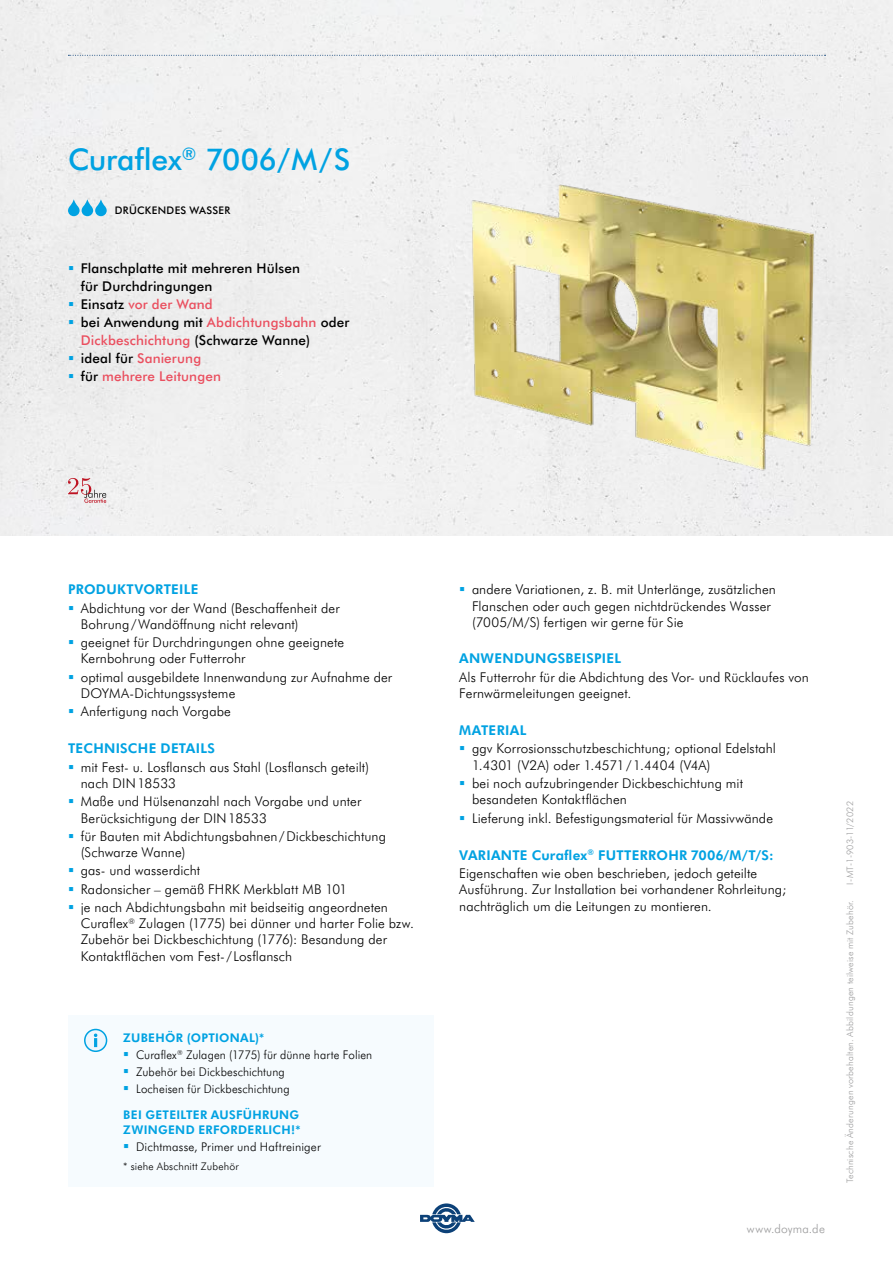
<style>
.page{position:relative;width:893px;height:1263px;background:#fff}
.page>*{position:absolute;margin:0;border:0;box-sizing:border-box;transform-origin:0 0}
.t1{font:500 30px "Futura BT";letter-spacing:-.005em;color:#00a2e2}
.t2{font:300 13.5px/16.2px "Futura BT";letter-spacing:.01em;color:#000}
.t3{font:500 13.5px/18px "Futura BT";letter-spacing:.01em;color:#000}
.t4{font:700 13.5px "Futura BT";letter-spacing:.02em;color:#00a2e2}
.t5{font:300 12px/17.1px "Futura BT";letter-spacing:.015em;color:#000;scale:.96 1}
.t6{font:700 12px/15px "Futura BT";letter-spacing:.025em;color:#00a2e2}
.t7{font:300 12px "Futura BT";letter-spacing:.015em;color:#000}
.t8{font:300 12px "Futura BT";letter-spacing:.015em;color:#9c9c9d}
.t9{font:300 10.5px "Futura BT";letter-spacing:.015em;color:#000}
.t10{font:500 10.5px "Futura BT";letter-spacing:.03em;color:#000}
.t11{font:300 9px "Futura BT";letter-spacing:.02em;color:#9c9c9d}
.s1{color:#ea4f5f}
.s2{font-weight:700;color:#00a2e2}
</style>
<div class="page">
<div style="left:0;top:0;width:893px;height:535px;background:#f0f0f0"></div>
<svg style="left:420px;top:1203px;width:55px;height:30px"></svg>
<svg style="left:68px;top:55px;width:758px;height:1px"></svg>
<svg style="left:68px;top:199px;width:39px;height:17px"></svg>
<img style="left:459px;top:146px;width:366px;height:357px">
<svg style="left:68px;top:478px;width:38px;height:25px"></svg>
<div style="left:68px;top:1015px;width:366px;height:172px;background:#f6fbfe"></div>
<svg style="left:81px;top:1025px;width:30px;height:30px"></svg>
<svg style="left:85px;top:1029px;width:22px;height:22px"></svg>
<div style="left:84px;top:1029px;width:23px;height:23px;border:2px solid #00a2e2;border-radius:50%"></div>
<svg style="left:94px;top:1033px;width:3px;height:14px"></svg>
<svg style="left:69px;top:266px;width:4px;height:4px"></svg>
<svg style="left:69px;top:302px;width:4px;height:4px"></svg>
<svg style="left:69px;top:320px;width:4px;height:4px"></svg>
<svg style="left:69px;top:356px;width:4px;height:4px"></svg>
<svg style="left:69px;top:374px;width:4px;height:4px"></svg>
<h1 class="t1" style="left:68px;top:138px;width:284px">Curaflex<sup>®</sup> 7006/M/S</h1>
<p class="t10" style="left:115px;top:203px;width:117px">DRÜCKENDES WASSER</p>
<p class="t3" style="left:81px;top:259px;width:270px">Flanschplatte mit mehreren Hülsen<br>für Durchdringungen<br>Einsatz <span class="s1">vor der Wand<br></span>bei Anwendung mit <span class="s1">Abdichtungsbahn</span> oder<br><span class="s1">Dickbeschichtung</span> (Schwarze Wanne)<br>ideal für <span class="s1">Sanierung<br></span>für <span class="s1">mehrere Leitungen</span></p>
<p class="t4" style="left:68px;top:580px;width:132px">PRODUKTVORTEILE</p>
<p class="t2" style="left:81px;top:599px;width:260px">Abdichtung vor der Wand (Beschaffenheit der<br>Bohrung/Wandöffnung nicht relevant)</p>
<p class="t2" style="left:81px;top:634px;width:265px">geeignet für Durchdringungen ohne geeignete<br>Kernbohrung oder Futterrohr</p>
<p class="t2" style="left:81px;top:668px;width:313px">optimal ausgebildete Innenwandung zur Aufnahme der<br>DOYMA-Dichtungssysteme</p>
<p class="t2" style="left:81px;top:703px;width:152px">Anfertigung nach Vorgabe</p>
<p class="t4" style="left:68px;top:739px;width:149px">TECHNISCHE DETAILS</p>
<p class="t2" style="left:81px;top:758px;width:290px">mit Fest- u. Losflansch aus Stahl (Losflansch geteilt) nach DIN18533</p>
<p class="t2" style="left:81px;top:793px;width:282px">Maße und Hülsenanzahl nach Vorgabe und unter<br>Berücksichtigung der DIN18533</p>
<p class="t2" style="left:81px;top:827px;width:307px">für Bauten mit Abdichtungsbahnen/Dickbeschichtung (Schwarze Wanne)</p>
<p class="t2" style="left:81px;top:861px;width:309px;line-height:18.3px">gas- und wasserdicht<br>Radonsicher – gemäß FHRK Merkblatt MB 101<br>je nach Abdichtungsbahn mit beidseitig angeordneten</p>
<p class="t2" style="left:81px;top:915px;width:335px">Curaflex<sup>®</sup> Zulagen (1775) bei dünner und harter Folie bzw.<br>Zubehör bei Dickbeschichtung (1776): Besandung der<br>Kontaktflächen vom Fest- / Losflansch</p>
<p class="t5" style="left:136px;top:1029px;width:248px;text-indent:-13px"><span class="s2">ZUBEHÖR (OPTIONAL)*<br></span>Curaflex<sup>®</sup> Zulagen (1775) für dünne harte Folien Zubehör bei Dickbeschichtung<br>Locheisen für Dickbeschichtung</p>
<p class="t6" style="left:123px;top:1106px;width:179px">BEI GETEILTER AUSFÜHRUNG<br>ZWINGEND ERFORDERLICH!*</p>
<p class="t7" style="left:136px;top:1139px;width:186px">Dichtmasse, Primer und Haftreiniger</p>
<p class="t9" style="left:123px;top:1159px;width:117px">* siehe Abschnitt Zubehör</p>
<p class="t2" style="left:472px;top:581px;width:305px">andere Variationen, z. B. mit Unterlänge, zusätzlichen<br>Flanschen oder auch gegen nichtdrückendes Wasser (7005/M/S) fertigen wir gerne für Sie</p>
<p class="t4" style="left:459px;top:649px;width:163px">ANWENDUNGSBEISPIEL</p>
<p class="t2" style="left:459px;top:668px;width:351px">Als Futterrohr für die Abdichtung des Vor- und Rücklaufes von<br>Fernwärmeleitungen geeignet.</p>
<p class="t4" style="left:459px;top:721px;width:69px">MATERIAL</p>
<p class="t2" style="left:472px;top:740px;width:306px">ggv Korrosionsschutzbeschichtung; optional Edelstahl<br>1.4301 (V2A) oder 1.4571/1.4404 (V4A)</p>
<p class="t2" style="left:472px;top:775px;width:273px">bei noch aufzubringender Dickbeschichtung mit besandeten Kontaktflächen</p>
<p class="t2" style="left:472px;top:809px;width:303px">Lieferung inkl. Befestigungsmaterial für Massivwände</p>
<p class="t2" style="left:459px;top:845px;width:316px;line-height:18.3px"><span class="s2">VARIANTE Curaflex</span><sup>®</sup> <span class="s2">FUTTERROHR 7006/M/T/S:<br></span>Eigenschaften wie oben beschrieben, jedoch geteilte</p>
<p class="t2" style="left:459px;top:881px;width:329px">Ausführung. Zur Installation bei vorhandener Rohrleitung; nachträglich um die Leitungen zu montieren.</p>
<p class="t8" style="left:747px;top:1221px;width:79px">www.doyma.de</p>
<p class="t11" style="left:844px;top:884px;width:85px;rotate:-90deg">I-MT-1-903-11/2022</p>
<p class="t11" style="left:844px;top:1183px;width:285px;rotate:-90deg">Technische Änderungen vorbehalten. Abbildungen teilweise mit Zubehör.</p>
</div>
